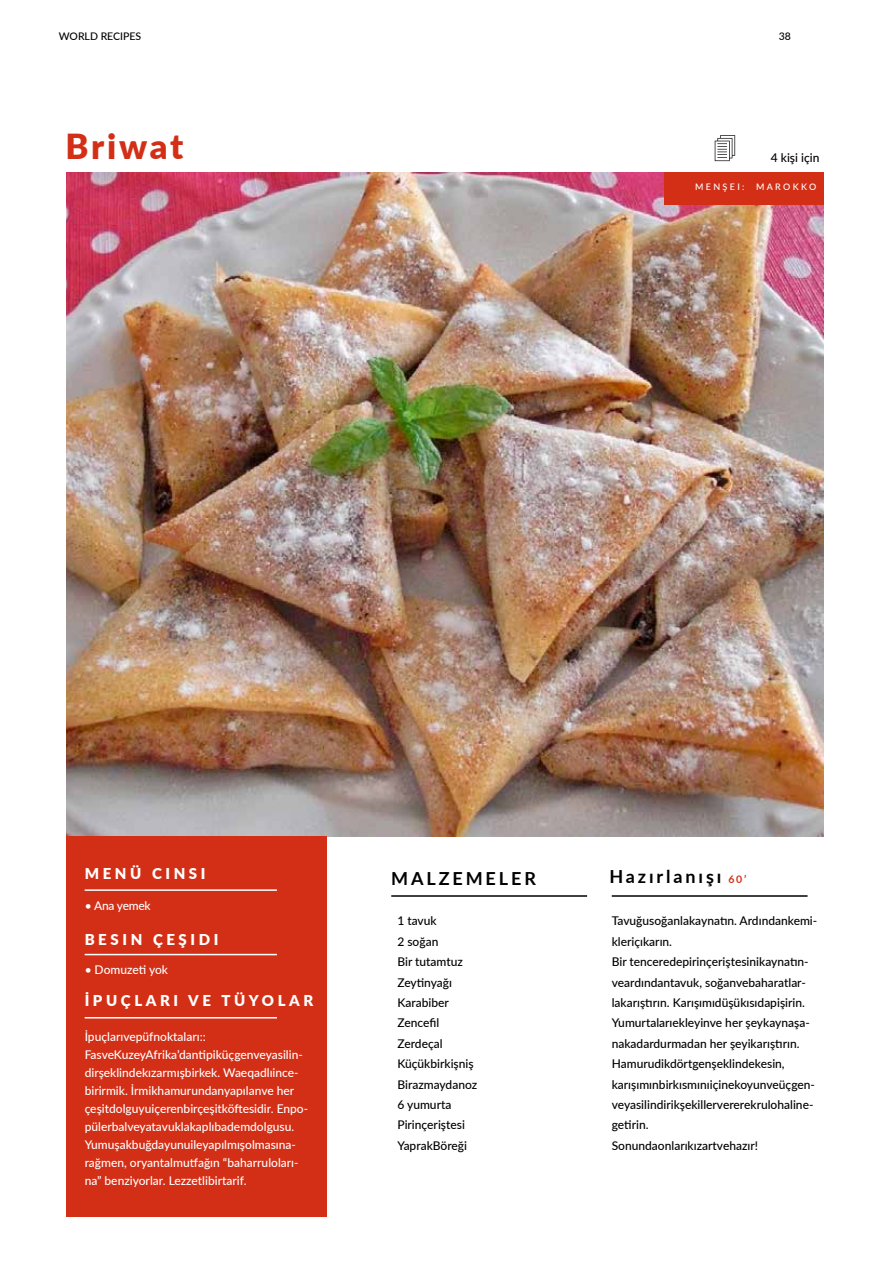
<style>
.page{position:relative;width:893px;height:1263px;background:#fff}
.page>*{position:absolute;margin:0;border:0;box-sizing:border-box;transform-origin:0 0}
.t1{font:900 34.5px "Lato";letter-spacing:.07em;color:#d32f16}
.t2{font:700 18px "Lato";letter-spacing:.16em;color:#000}
.t3{font:900 15px "Lato";letter-spacing:.24em;color:#fffffd}
.t4{font:500 12px/20.4px "Lato";color:#000}
.t5{font:500 12px/18px "Lato";color:#fff}
.t6{font:500 12px "Lato";letter-spacing:-.02em;color:#fff}
.t7{font:500 10.5px "Lato";color:#000}
.t8{font:500 9px "Lato";letter-spacing:.26em;color:#fff}
.s1{font-size:10.5px;color:#d32f16}
</style>
<div class="page">
<img style="left:67px;top:173px;width:757px;height:663px">
<div style="left:664px;top:172px;width:160px;height:33px;background:#d32f16"></div>
<div style="left:67px;top:836px;width:260px;height:381px;background:#d32f16"></div>
<hr style="left:391px;top:895px;width:196px;height:2px;background:#000">
<hr style="left:612px;top:895px;width:196px;height:2px;background:#000">
<hr style="left:85px;top:889px;width:192px;height:2px;background:#fff">
<hr style="left:85px;top:954px;width:192px;height:1px;background:#fff">
<hr style="left:85px;top:1017px;width:192px;height:1px;background:#fff">
<svg style="left:715px;top:135px;width:20px;height:26px"></svg>
<p class="t7" style="left:59px;top:28px;width:84px">WORLD RECIPES</p>
<p class="t7" style="left:779px;top:28px;width:14px">38</p>
<h1 class="t1" style="left:66px;top:121px;width:119px">Briwat</h1>
<p class="t4" style="left:771px;top:147px;width:50px">4 kişi için</p>
<p class="t8" style="left:695px;top:180px;width:51px">MENŞEI:</p>
<p class="t8" style="left:756px;top:180px;width:62px">MAROKKO</p>
<p class="t3" style="left:85px;top:862px;width:122px">MENÜ CINSI</p>
<p class="t6" style="left:85px;top:896px;width:68px">• Ana yemek</p>
<p class="t3" style="left:85px;top:928px;width:135px">BESIN ÇEŞIDI</p>
<p class="t5" style="left:85px;top:960px;width:85px">• Domuzeti yok</p>
<p class="t3" style="left:85px;top:990px;width:230px">İPUÇLARI VE TÜYOLAR</p>
<p class="t5" style="left:85px;top:1027px;width:225px">İpuçlarıvepüfnoktaları::<br>FasveKuzeyAfrika’dantipiküçgenveyasilin&shy;dirşeklindekızarmışbirkek. Waeqadlıince&shy;birirmik. İrmikhamurundanyapılanve her çeşitdolguyuiçerenbirçeşitköftesidir. Enpo&shy;pülerbalveyatavuklakaplıbademdolgusu.<br>Yumuşakbuğdayunuileyapılmışolmasına&shy;rağmen, oryantalmutfağın “baharruloları&shy;na” benziyorlar. Lezzetlibirtarif.</p>
<h2 class="t2" style="left:391px;top:865px;width:146px">MALZEMELER</h2>
<h2 class="t2" style="left:609px;top:863px;width:138px">Hazırlanışı <span class="s1">60’</span></h2>
<p class="t4" style="left:612px;top:910px;width:207px">Tavuğusoğanlakaynatın. Ardındankemi&shy;kleriçıkarın.<br>Bir tenceredepirinçeriştesinikaynatın&shy;veardındantavuk, soğanvebaharatlar&shy;lakarıştırın. Karışımıdüşükısıdapişirin.<br>Yumurtalarıekleyinve her şeykaynaşa&shy;nakadardurmadan her şeyikarıştırın.<br>Hamurudikdörtgenşeklindekesin, karışımınbirkısmınıiçinekoyunveüçgen&shy;veyasilindirikşekillervererekrulohaline&shy;getirin.<br>Sonundaonlarıkızartvehazır!</p>
<p class="t4" style="left:397px;top:910px;width:81px">1 tavuk<br>2 soğan<br>Bir tutamtuz<br>Zeytinyağı<br>Karabiber<br>Zencefil<br>Zerdeçal<br>Küçükbirkişniş<br>Birazmaydanoz<br>6 yumurta<br>Pirinçeriştesi<br>YaprakBöreği</p>
</div>
